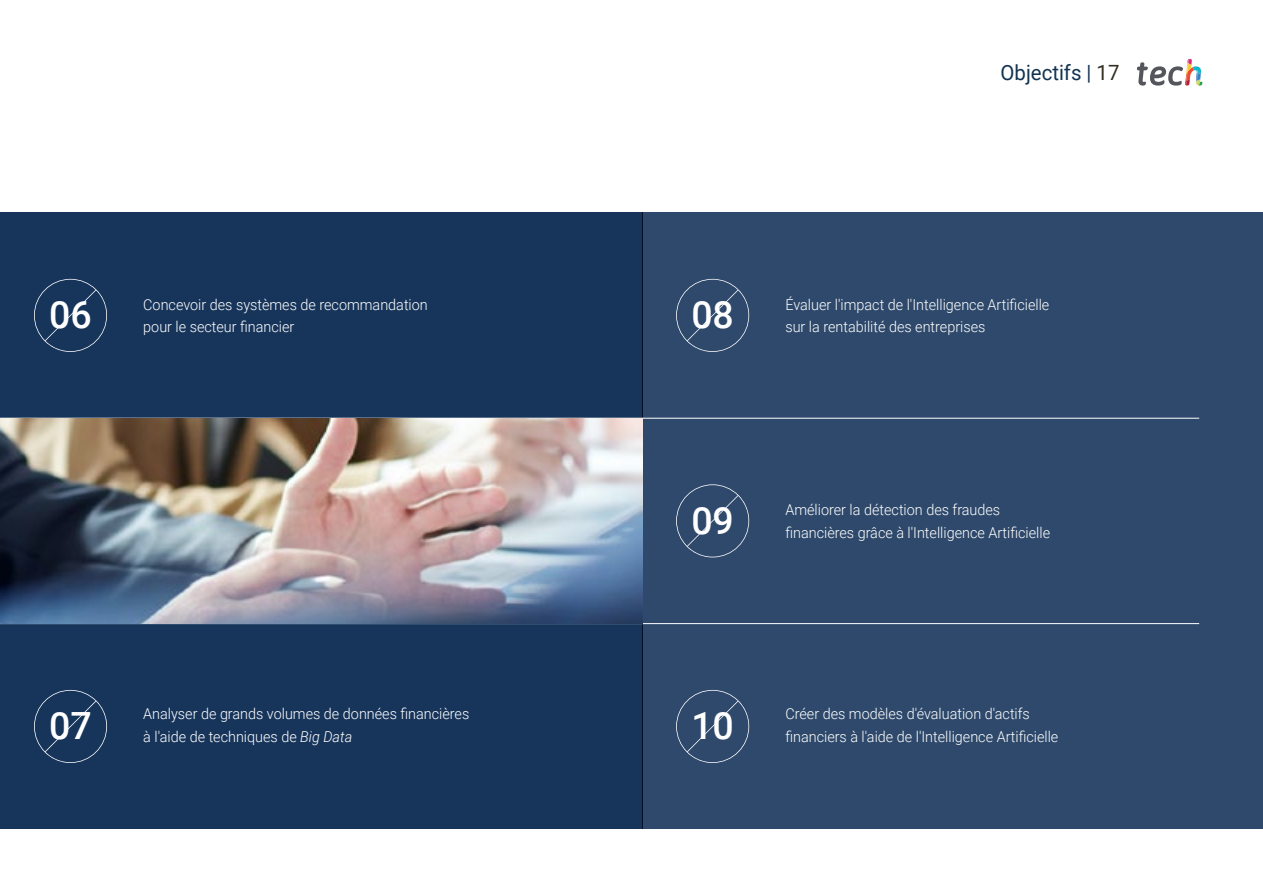
<style>
.page{position:relative;width:1263px;height:893px;background:#fff}
.page>*{position:absolute;margin:0;border:0;box-sizing:border-box;transform-origin:0 0}
.t1{font:500 37.5px "Roboto";color:#fff}
.t2{font:21px "Roboto";color:#123352}
.t3{font:300 15px/22.5px "Roboto";color:#fff;scale:.96 1}
.s1{color:#312e20}
.s2{font-style:italic}
</style>
<div class="page">
<div style="left:0;top:213px;width:642px;height:616px;background:#17355b"></div>
<div style="left:642px;top:213px;width:621px;height:616px;background:#2e496b"></div>
<svg style="left:676px;top:279px;width:73px;height:73px"></svg>
<svg style="left:676px;top:484px;width:73px;height:73px"></svg>
<svg style="left:34px;top:279px;width:73px;height:73px"></svg>
<svg style="left:676px;top:690px;width:73px;height:73px"></svg>
<hr style="left:0;top:418px;width:1199px;height:1px;background:#fff">
<hr style="left:0;top:623px;width:1199px;height:1px;background:#fff">
<img style="left:0;top:418px;width:642px;height:206px">
<svg style="left:34px;top:690px;width:73px;height:73px"></svg>
<svg style="left:1137px;top:59px;width:65px;height:27px"></svg>
<h2 class="t2" style="left:1000px;top:57px;width:120px">Objectifs | <span class="s1">17</span></h2>
<h1 class="t1" style="left:49px;top:288px;width:44px">06</h1>
<p class="t3" style="left:143px;top:293px;width:298px">Concevoir des systèmes de recommandation pour le secteur financier</p>
<h1 class="t1" style="left:691px;top:288px;width:44px">08</h1>
<p class="t3" style="left:785px;top:293px;width:276px">Évaluer l'impact de l'Intelligence Artificielle sur la rentabilité des entreprises</p>
<h1 class="t1" style="left:691px;top:494px;width:44px">09</h1>
<p class="t3" style="left:785px;top:498px;width:277px">Améliorer la détection des fraudes financières grâce à l'Intelligence Artificielle</p>
<p class="t3" style="left:143px;top:702px;width:341px">Analyser de grands volumes de données financières à l'aide de techniques de <span class="s2">Big Data</span></p>
<h1 class="t1" style="left:49px;top:699px;width:44px">07</h1>
<h1 class="t1" style="left:691px;top:699px;width:44px">10</h1>
<p class="t3" style="left:785px;top:702px;width:286px">Créer des modèles d'évaluation d'actifs financiers à l'aide de l'Intelligence Artificielle</p>
</div>
